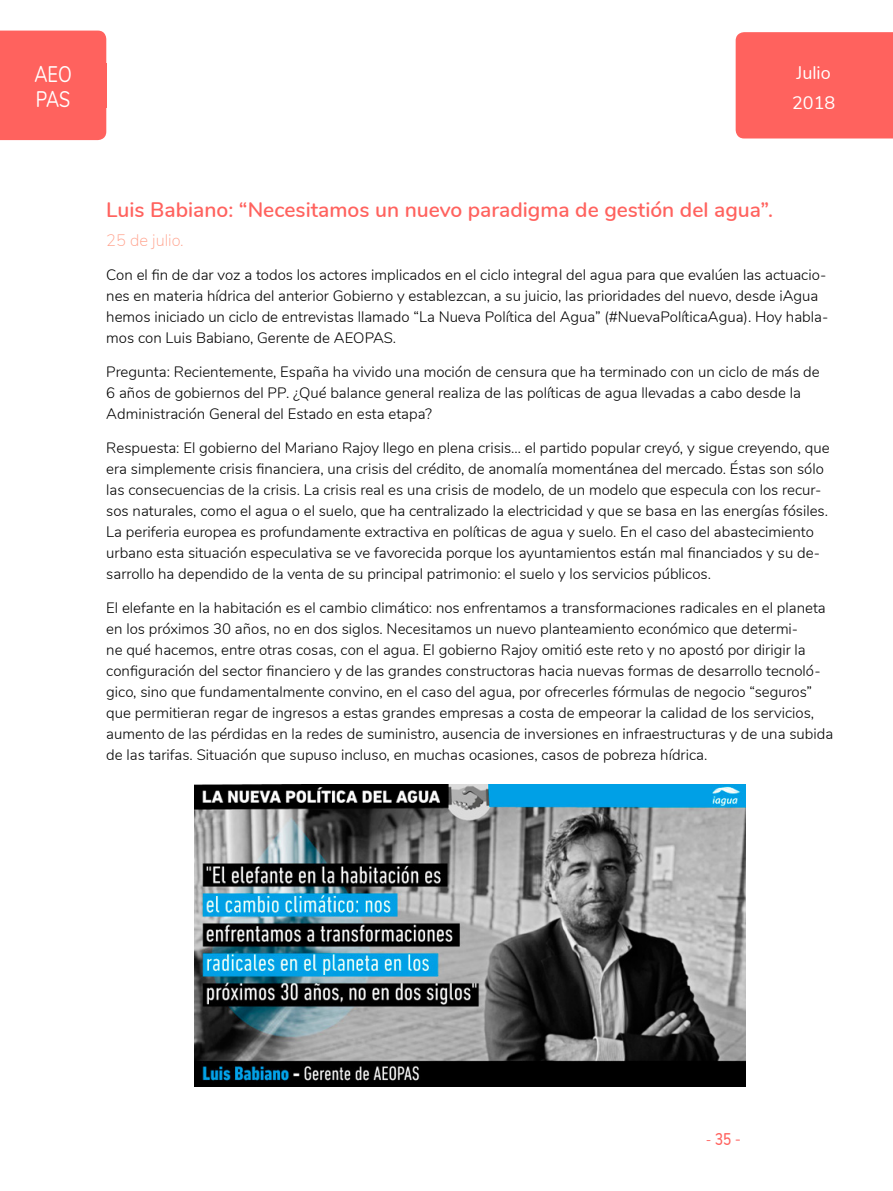
<style>
.page{position:relative;width:893px;height:1191px;background:#fff}
.page>*{position:absolute;margin:0;border:0;box-sizing:border-box;transform-origin:0 0}
.t1{font:22.5px/25.8px "Nunito";letter-spacing:-.005em;color:#fff;scale:.8 1}
.Título{font:600 21px "Nunito";color:#ff625e}
.t2{font:18px/30px "Nunito";color:#fff}
.t3{font:600 16.8px "Nunito";color:#ff625e;scale:.8 1}
.Fecha{font:200 16.5px "Nunito";color:#ffa08a}
.Parrafo{font:300 15px/21px "Nunito";color:#000}
.s1{font-weight:300}
.s2{font-weight:300;font-size:18.75px}
</style>
<div class="page">
<div style="left:0;top:31px;width:106px;height:109px;background:#ff625e"></div>
<div style="left:0;top:63px;width:106px;height:44px;background:#ff625e"></div>
<div style="left:736px;top:32px;width:157px;height:106px;background:#ff625e"></div>
<img style="left:195px;top:784px;width:550px;height:302px">
<h1 class="t1" style="left:35px;top:60px;width:48px">AEO<br>PAS</h1>
<p class="t2" style="left:792px;top:57px;width:45px">Julio<br>2018</p>
<p class="Título" style="left:106px;top:194px;width:668px">Luis Babiano: “Necesitamos un nuevo paradigma de gestión del agua”.</p>
<p class="Fecha" style="left:106px;top:228px;width:79px">25 de julio.</p>
<p class="Parrafo" style="left:106px;top:263px;width:723px">Con el fin de dar voz a todos los actores implicados en el ciclo integral del agua para que evalúen las actuacio&shy;nes en materia hídrica del anterior Gobierno y establezcan, a su juicio, las prioridades del nuevo, desde iAgua hemos iniciado un ciclo de entrevistas llamado “La Nueva Política del Agua” (#NuevaPolíticaAgua). Hoy habla&shy;mos con Luis Babiano, Gerente de AEOPAS.</p>
<p class="Parrafo" style="left:106px;top:360px;width:715px">Pregunta: Recientemente, España ha vivido una moción de censura que ha terminado con un ciclo de más de<br>6 años de gobiernos del PP. ¿Qué balance general realiza de las políticas de agua llevadas a cabo desde la<br>Administración General del Estado en esta etapa?</p>
<p class="Parrafo" style="left:106px;top:436px;width:725px">Respuesta: El gobierno del Mariano Rajoy llego en plena crisis… el partido popular creyó, y sigue creyendo, que era simplemente crisis financiera, una crisis del crédito, de anomalía momentánea del mercado. Éstas son sólo las consecuencias de la crisis. La crisis real es una crisis de modelo, de un modelo que especula con los recur&shy;sos naturales, como el agua o el suelo, que ha centralizado la electricidad y que se basa en las energías fósiles.<br>La periferia europea es profundamente extractiva en políticas de agua y suelo. En el caso del abastecimiento urbano esta situación especulativa se ve favorecida porque los ayuntamientos están mal financiados y su de&shy;sarrollo ha dependido de la venta de su principal patrimonio: el suelo y los servicios públicos.</p>
<p class="Parrafo" style="left:106px;top:596px;width:728px">El elefante en la habitación es el cambio climático: nos enfrentamos a transformaciones radicales en el planeta en los próximos 30 años, no en dos siglos. Necesitamos un nuevo planteamiento económico que determi-<br>ne qué hacemos, entre otras cosas, con el agua. El gobierno Rajoy omitió este reto y no apostó por dirigir la configuración del sector financiero y de las grandes constructoras hacia nuevas formas de desarrollo tecnoló&shy;gico, sino que fundamentalmente convino, en el caso del agua, por ofrecerles fórmulas de negocio “seguros” que permitieran regar de ingresos a estas grandes empresas a costa de empeorar la calidad de los servicios, aumento de las pérdidas en la redes de suministro, ausencia de inversiones en infraestructuras y de una subida de las tarifas. Situación que supuso incluso, en muchas ocasiones, casos de pobreza hídrica.</p>
<p class="t3" style="left:706px;top:1127px;width:46px"><span class="s1">-</span> 35 <span class="s2">-</span></p>
</div>
